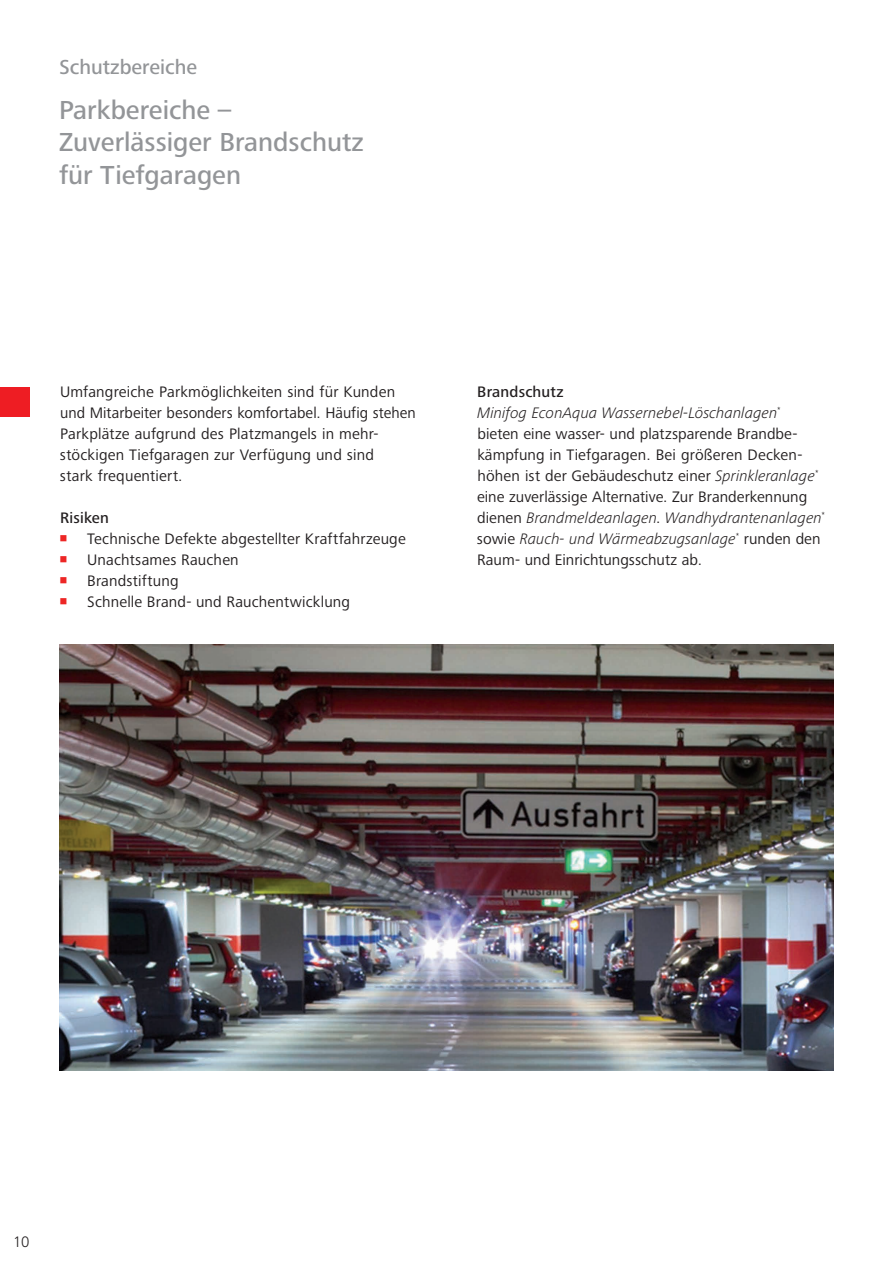
<style>
.page{position:relative;width:893px;height:1263px;background:#fff}
.page>*{position:absolute;margin:0;border:0;box-sizing:border-box;transform-origin:0 0}
.t1{font:500 27px/32.4px "Frutiger Next Pro";color:#939598}
.t2{font:500 21px "Frutiger Next Pro";color:#939598}
.t3{font:15.75px/21px "Frutiger Next Pro";letter-spacing:.01em;color:#231f20}
.t4{font:500 15.75px "Frutiger Next Pro";letter-spacing:.01em;color:#231f20}
.t5{font:300 15.75px "Frutiger Next Pro";color:#231f20}
.s1{font-weight:500}
.s2{font-weight:300;font-style:italic}
</style>
<div class="page">
<img style="left:60px;top:644px;width:774px;height:426px">
<div style="left:0;top:387px;width:30px;height:30px;background:#ee1d23"></div>
<h2 class="t2" style="left:59px;top:55px;width:140px">Schutzbereiche</h2>
<h1 class="t1" style="left:59px;top:94px;width:306px">Parkbereiche –<br>Zuverlässiger Brandschutz für Tiefgaragen</h1>
<p class="t3" style="left:60px;top:381px;width:357px">Umfangreiche Parkmöglichkeiten sind für Kunden und Mitarbeiter besonders komfortabel. Häufig stehen Parkplätze aufgrund des Platzmangels in mehr&shy;stöckigen Tiefgaragen zur Verfügung und sind<br>stark frequentiert.</p>
<p class="t4" style="left:60px;top:509px;width:50px">Risiken</p>
<p class="t3" style="left:87px;top:528px;width:320px">Technische Defekte abgestellter Kraftfahrzeuge<br>Unachtsames Rauchen<br>Brandstiftung<br>Schnelle Brand- und Rauchentwicklung</p>
<p class="t3" style="left:477px;top:381px;width:349px"><span class="s1">Brandschutz<br></span><span class="s2">Minifog EconAqua Wassernebel-Löschanlagen</span><sup>* </sup>bieten eine wasser- und platzsparende Brandbe&shy;kämpfung in Tiefgaragen. Bei größeren Decken&shy;höhen ist der Gebäudeschutz einer <span class="s2">Sprinkleranlage</span><sup>* </sup>eine zuverlässige Alternative. Zur Branderkennung dienen <span class="s2">Brandmeldeanlagen</span>. <span class="s2">Wandhydrantenanlagen</span><sup>* </sup>sowie <span class="s2">Rauch- und Wärmeabzugsanlage</span><sup>*</sup> runden den Raum- und Einrichtungsschutz ab.</p>
<p class="t5" style="left:13px;top:1233px;width:18px">10</p>
</div>
